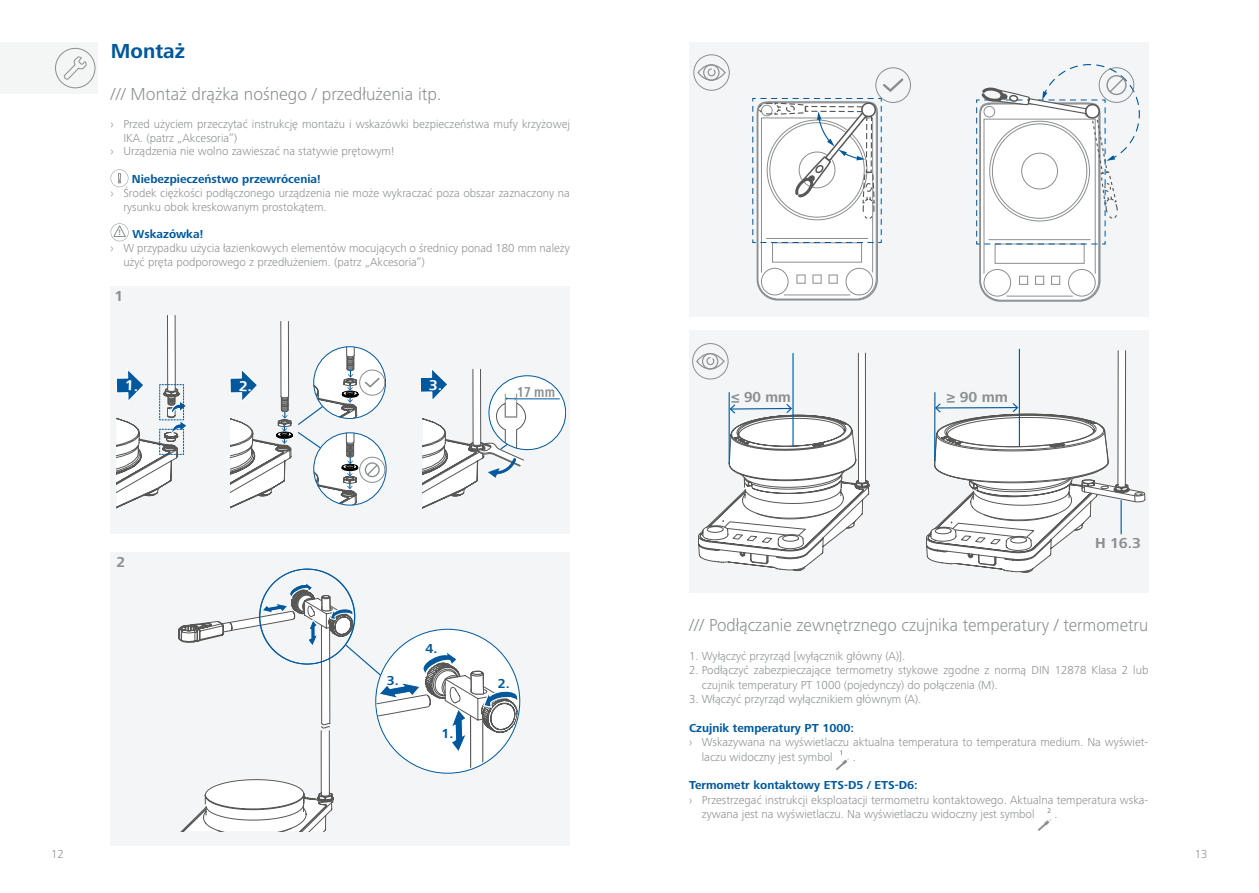
<style>
.page{position:relative;width:1259px;height:893px;background:#fff}
.page>*{position:absolute;margin:0;border:0;box-sizing:border-box;transform-origin:0 0}
.t1{font:700 21px "Frutiger Next IKA";color:#00589c}
.t2{font:300 18px "Frutiger Next IKA";color:#8a8f91}
.t3{font:700 15px "Frutiger Next IKA";letter-spacing:-.005em;color:#8a8f91}
.t4{font:700 condensed 15px "Frutiger Next IKA";color:#8a8f91;scale:.93 1}
.t5{font:700 13.5px "Frutiger Next IKA";color:#01589d}
.t6{font:300 12px/14.4px "Frutiger Next IKA";color:#8a8f91}
.t7{font:700 12px "Frutiger Next IKA";color:#00589c}
.t8{font:700 11.55px "Frutiger Next IKA";color:#01589d}
</style>
<div class="page">
<div style="left:0;top:43px;width:98px;height:51px;background:#f4f5f5"></div>
<svg style="left:63px;top:56px;width:24px;height:24px"></svg>
<div style="left:55px;top:48px;width:40px;height:40px;border:1px solid #8a8f91;border-radius:50%"></div>
<svg style="left:111px;top:169px;width:17px;height:18px"></svg>
<svg style="left:111px;top:223px;width:18px;height:18px"></svg>
<svg style="left:836px;top:750px;width:13px;height:20px"></svg>
<svg style="left:1038px;top:819px;width:13px;height:12px"></svg>
<div style="left:689px;top:331px;width:459px;height:262px;background:#f4f5f6"></div>
<div style="left:689px;top:43px;width:459px;height:274px;background:#f4f5f6"></div>
<svg style="left:752px;top:98px;width:130px;height:203px"></svg>
<svg style="left:976px;top:64px;width:164px;height:238px"></svg>
<div style="left:1098px;top:67px;width:36px;height:36px;border:1px solid #8a8e91;border-radius:50%"></div>
<div style="left:875px;top:67px;width:36px;height:36px;border:1px solid #8a8e91;border-radius:50%"></div>
<svg style="left:883px;top:78px;width:20px;height:14px"></svg>
<div style="left:693px;top:54px;width:37px;height:37px;border:1px solid #8a8e91;border-radius:50%"></div>
<svg style="left:697px;top:64px;width:28px;height:17px"></svg>
<hr style="left:1019px;top:349px;width:1px;height:98px;background:#00589c">
<svg style="left:926px;top:350px;width:219px;height:223px"></svg>
<hr style="left:1120px;top:500px;width:1px;height:34px;background:#00589c">
<div style="left:692px;top:343px;width:36px;height:37px;border:1px solid #8a8f91;border-radius:50%"></div>
<svg style="left:696px;top:352px;width:173px;height:219px"></svg>
<div style="left:111px;top:553px;width:459px;height:293px;background:#f4f5f6"></div>
<div style="left:111px;top:286px;width:459px;height:248px;background:#f4f5f6"></div>
<div style="left:489px;top:376px;width:76px;height:74px;background:#fff;border-radius:50%"></div>
<hr style="left:516px;top:399px;width:44px;height:1px;background:#01589d">
<svg style="left:178px;top:579px;width:341px;height:252px"></svg>
<svg style="left:116px;top:315px;width:71px;height:194px"></svg>
<svg style="left:230px;top:321px;width:303px;height:188px"></svg>
<h1 class="t1" style="left:111px;top:39px;width:76px">Montaż</h1>
<h2 class="t2" style="left:111px;top:84px;width:329px">/// Montaż drążka nośnego / przedłużenia itp.</h2>
<p class="t6" style="left:111px;top:117px;width:461px">› Przed użyciem przeczytać instrukcję montażu i wskazówki bezpieczeństwa mufy krzyżowej</p>
<p class="t6" style="left:123px;top:130px;width:115px">IKA. (patrz „Akcesoria”)</p>
<p class="t6" style="left:111px;top:144px;width:285px">› Urządzenia nie wolno zawieszać na statywie prętowym!</p>
<p class="t7" style="left:132px;top:172px;width:190px">Niebezpieczeństwo przewrócenia!</p>
<p class="t6" style="left:123px;top:186px;width:448px;line-height:13.8px;text-indent:-13px">› Środek ciężkości podłączonego urządzenia nie może wykraczać poza obszar zaznaczony na rysunku obok kreskowanym prostokątem.</p>
<p class="t7" style="left:118px;top:227px;width:86px"><sup>!</sup> Wskazówka!</p>
<p class="t6" style="left:111px;top:241px;width:461px">› W przypadku użycia łazienkowych elementów mocujących o średnicy ponad 180 mm należy</p>
<p class="t6" style="left:123px;top:255px;width:303px">użyć pręta podporowego z przedłużeniem. (patrz „Akcesoria”)</p>
<p class="t3" style="left:114px;top:287px;width:10px">1</p>
<p class="t3" style="left:116px;top:554px;width:10px">2</p>
<p class="t4" style="left:517px;top:383px;width:42px">17 mm</p>
<p class="t5" style="left:425px;top:641px;width:13px">4.</p>
<p class="t8" style="left:425px;top:646px;width:12px">4.</p>
<p class="t5" style="left:387px;top:673px;width:13px">3.</p>
<p class="t5" style="left:498px;top:676px;width:13px">2.</p>
<p class="t8" style="left:382px;top:679px;width:12px">3.</p>
<p class="t8" style="left:497px;top:679px;width:12px">2.</p>
<p class="t8" style="left:442px;top:723px;width:12px">1.</p>
<p class="t5" style="left:441px;top:726px;width:13px">1.</p>
<p class="t3" style="left:731px;top:389px;width:61px">≤ 90 mm</p>
<p class="t3" style="left:946px;top:388px;width:63px">≥ 90 mm</p>
<p class="t3" style="left:1095px;top:534px;width:47px">H 16.3</p>
<h2 class="t2" style="left:689px;top:615px;width:460px">/// Podłączanie zewnętrznego czujnika temperatury / termometru</h2>
<p class="t6" style="left:689px;top:649px;width:216px">1. Wyłączyć przyrząd [wyłącznik główny (A)].</p>
<p class="t6" style="left:702px;top:663px;width:448px;text-indent:-13px">2. Podłączyć zabezpieczające termometry stykowe zgodne z normą DIN 12878 Klasa 2 lub czujnik temperatury PT 1000 (pojedynczy) do połączenia (M).</p>
<p class="t6" style="left:689px;top:692px;width:231px">3. Włączyć przyrząd wyłącznikiem głównym (A).</p>
<p class="t7" style="left:689px;top:721px;width:167px">Czujnik temperatury PT 1000:</p>
<p class="t6" style="left:702px;top:735px;width:448px;text-indent:-13px">› Wskazywana na wyświetlaczu aktualna temperatura to temperatura medium. Na wyświet&shy;laczu widoczny jest symbol</p>
<p class="t6" style="left:852px;top:749px;width:2px">.</p>
<p class="t7" style="left:689px;top:779px;width:230px">Termometr kontaktowy ETS-D5 / ETS-D6:</p>
<p class="t6" style="left:702px;top:793px;width:448px;text-indent:-13px">› Przestrzegać instrukcji eksploatacji termometru kontaktowego. Aktualna temperatura wska&shy;zywana jest na wyświetlaczu. Na wyświetlaczu widoczny jest symbol</p>
<p class="t6" style="left:1054px;top:807px;width:2px">.</p>
<p class="t6" style="left:51px;top:847px;width:14px">12</p>
<p class="t6" style="left:1194px;top:847px;width:14px">13</p>
</div>
